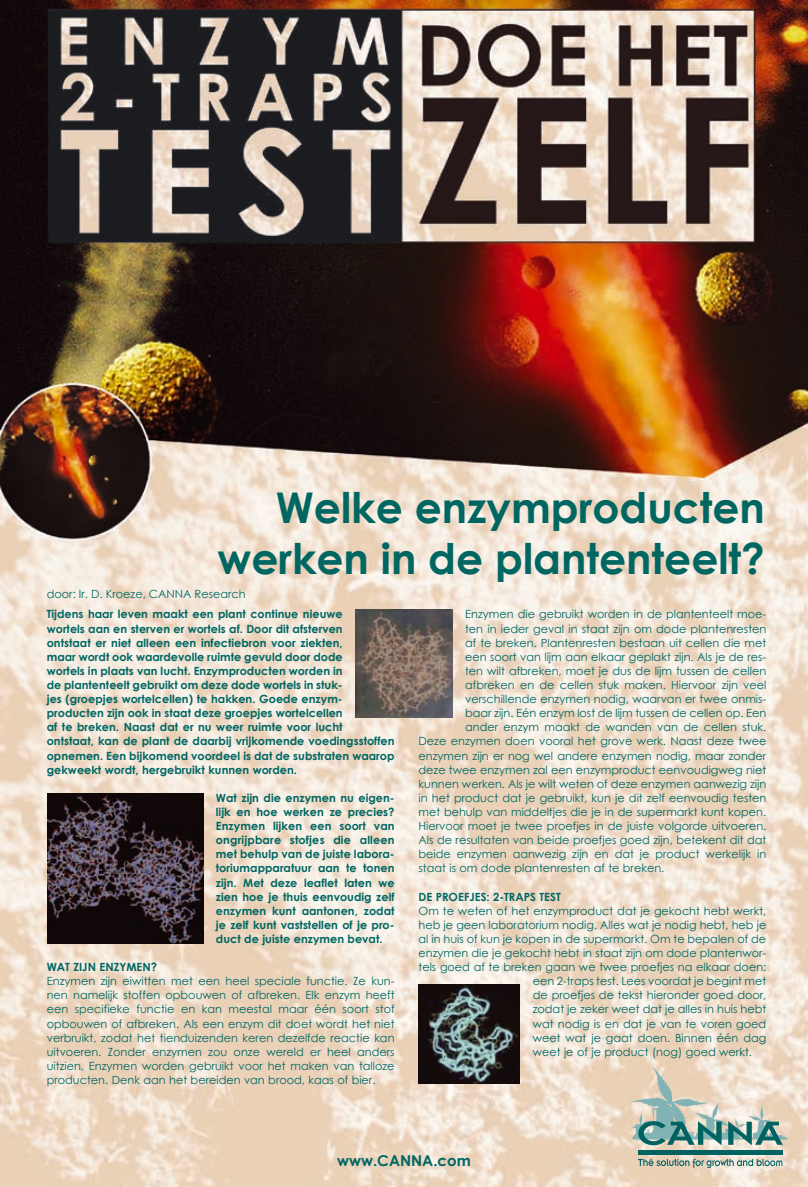
<style>
.page{position:relative;width:808px;height:1187px;background:#fff}
.page>*{position:absolute;margin:0;border:0;box-sizing:border-box;transform-origin:0 0}
.t1{font:700 42.3px/50.7px "Century Gothic";color:#006662;text-align:right}
.t2{font:700 15px "Century Gothic";color:#006662}
.t3{font:11.25px/14.1px "Century Gothic";color:#006662;text-align:justify}
.t4{font:700 11.25px/14.1px "Century Gothic";color:#006662}
</style>
<div class="page">
<img style="left:0;top:0;width:808px;height:1186px">
<img style="left:355px;top:610px;width:97px;height:107px">
<img style="left:48px;top:793px;width:155px;height:150px">
<img style="left:418px;top:984px;width:102px;height:99px">
<svg style="left:632px;top:1067px;width:155px;height:78px"></svg>
<div style="left:638px;top:1149px;width:145px;height:5px;background:#006362"></div>
<svg style="left:638px;top:1158px;width:144px;height:9px"></svg>
<h1 class="t1" style="left:218px;top:480px;width:549px">Welke enzymproducten werken in de plantenteelt?</h1>
<p class="t3" style="left:47px;top:586px;width:200px">door: Ir. D. Kroeze, CANNA Research</p>
<p class="t4" style="left:47px;top:606px;width:349px">Tijdens haar leven maakt een plant continue nieuwe<br>wortels aan en sterven er wortels af. Door dit afsterven<br>ontstaat er niet alleen een infectiebron voor ziekten,<br>maar wordt ook waardevolle ruimte gevuld door dode<br>wortels in plaats van lucht. Enzymproducten worden in<br>de plantenteelt gebruikt om deze dode wortels in stuk-<br>jes (groepjes wortelcellen) te hakken. Goede enzym&shy;producten zijn ook in staat deze groepjes wortelcellen<br>af te breken. Naast dat er nu weer ruimte voor lucht<br>ontstaat, kan de plant de daarbij vrijkomende voedingsstoffen opnemen. Een bijkomend voordeel is dat de substraten waarop gekweekt wordt, hergebruikt kunnen worden.</p>
<p class="t4" style="left:216px;top:790px;width:180px;text-align:justify">Wat zijn die enzymen nu eigen&shy;lijk en hoe werken ze precies?<br>Enzymen lijken een soort van ongrijpbare stofjes die alleen met behulp van de juiste labora&shy;toriumapparatuur aan te tonen zijn. Met deze leaflet laten we zien hoe je thuis eenvoudig zelf enzymen kunt aantonen, zodat je zelf kunt vaststellen of je pro&shy;duct de juiste enzymen bevat.</p>
<p class="t4" style="left:47px;top:959px;width:112px">WAT ZIJN ENZYMEN?</p>
<p class="t3" style="left:47px;top:973px;width:349px">Enzymen zijn eiwitten met een heel speciale functie. Ze kun&shy;nen namelijk stoffen opbouwen of afbreken. Elk enzym heeft een specifieke functie en kan meestal maar één soort stof opbouwen of afbreken. Als een enzym dit doet wordt het niet verbruikt, zodat het tienduizenden keren dezelfde reactie kan uitvoeren. Zonder enzymen zou onze wereld er heel anders uitzien. Enzymen worden gebruikt voor het maken van talloze producten. Denk aan het bereiden van brood, kaas of bier.</p>
<p class="t3" style="left:465px;top:607px;width:303px">Enzymen die gebruikt worden in de plantenteelt moe-</p>
<p class="t3" style="left:465px;top:621px;width:303px">ten in ieder geval in staat zijn om dode plantenresten</p>
<p class="t3" style="left:465px;top:635px;width:303px">af te breken. Plantenresten bestaan uit cellen die met</p>
<p class="t3" style="left:465px;top:649px;width:303px">een soort van lijm aan elkaar geplakt zijn. Als je de res-</p>
<p class="t3" style="left:465px;top:663px;width:303px">ten wilt afbreken, moet je dus de lijm tussen de cellen</p>
<p class="t3" style="left:465px;top:677px;width:303px">afbreken en de cellen stuk maken. Hiervoor zijn veel</p>
<p class="t3" style="left:465px;top:691px;width:303px">verschillende enzymen nodig, waarvan er twee onmis-</p>
<p class="t3" style="left:465px;top:706px;width:303px">baar zijn. Eén enzym lost de lijm tussen de cellen op. Een</p>
<p class="t3" style="left:465px;top:720px;width:303px">ander enzym maakt de wanden van de cellen stuk.</p>
<p class="t3" style="left:418px;top:734px;width:349px">Deze enzymen doen vooral het grove werk. Naast deze twee</p>
<p class="t3" style="left:418px;top:748px;width:349px">enzymen zijn er nog wel andere enzymen nodig, maar zonder</p>
<p class="t3" style="left:418px;top:762px;width:349px">deze twee enzymen zal een enzymproduct eenvoudigweg niet</p>
<p class="t3" style="left:418px;top:776px;width:349px">kunnen werken. Als je wilt weten of deze enzymen aanwezig zijn</p>
<p class="t3" style="left:418px;top:790px;width:349px">in het product dat je gebruikt, kun je dit zelf eenvoudig testen</p>
<p class="t3" style="left:418px;top:804px;width:349px">met behulp van middeltjes die je in de supermarkt kunt kopen.</p>
<p class="t3" style="left:418px;top:818px;width:349px">Hiervoor moet je twee proefjes in de juiste volgorde uitvoeren.</p>
<p class="t3" style="left:418px;top:832px;width:349px">Als de resultaten van beide proefjes goed zijn, betekent dit dat</p>
<p class="t3" style="left:418px;top:847px;width:349px">beide enzymen aanwezig zijn en dat je product werkelijk in</p>
<p class="t3" style="left:418px;top:861px;width:247px">staat is om dode plantenresten af te breken.</p>
<p class="t4" style="left:418px;top:888px;width:144px">DE PROEFJES: 2-TRAPS TEST</p>
<p class="t3" style="left:418px;top:903px;width:349px">Om te weten of het enzymproduct dat je gekocht hebt werkt,</p>
<p class="t3" style="left:418px;top:917px;width:349px">heb je geen laboratorium nodig. Alles wat je nodig hebt, heb je</p>
<p class="t3" style="left:418px;top:931px;width:349px">al in huis of kun je kopen in de supermarkt. Om te bepalen of de</p>
<p class="t3" style="left:418px;top:945px;width:349px">enzymen die je gekocht hebt in staat zijn om dode plantenwor-</p>
<p class="t3" style="left:418px;top:959px;width:349px">tels goed af te breken gaan we twee proefjes na elkaar doen:</p>
<p class="t3" style="left:533px;top:973px;width:235px">een 2-traps test. Lees voordat je begint met</p>
<p class="t3" style="left:533px;top:988px;width:235px">de proefjes de tekst hieronder goed door,</p>
<p class="t3" style="left:533px;top:1002px;width:235px">zodat je zeker weet dat je alles in huis hebt</p>
<p class="t3" style="left:533px;top:1016px;width:235px">wat nodig is en dat je van te voren goed</p>
<p class="t3" style="left:533px;top:1030px;width:235px">weet wat je gaat doen. Binnen één dag</p>
<p class="t3" style="left:533px;top:1044px;width:221px">weet je of je product (nog) goed werkt.</p>
<h2 class="t2" style="left:337px;top:1149px;width:135px">www.CANNA.com</h2>
</div>
